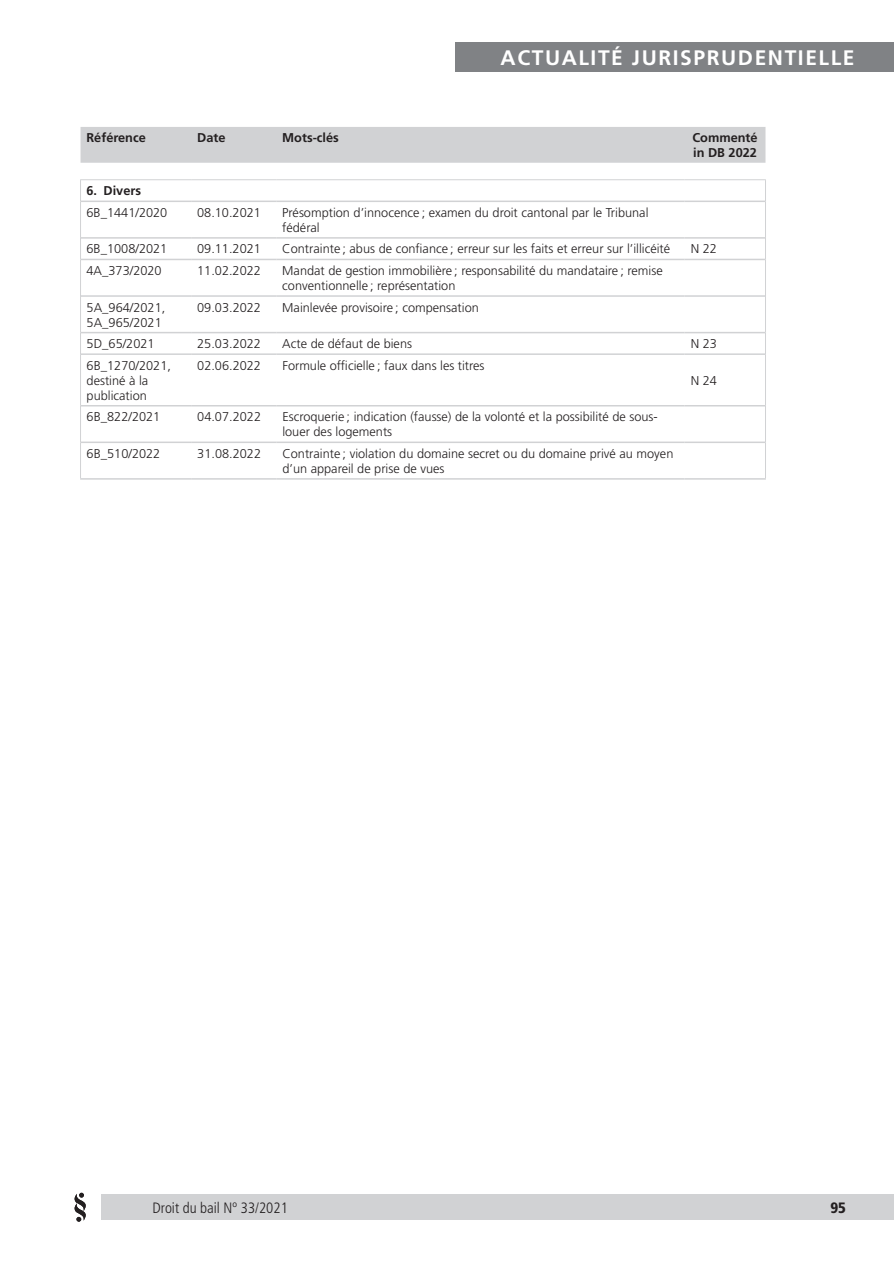
<style>
.page{position:relative;width:894px;height:1263px;background:#fff}
.page>*{position:absolute;margin:0;border:0;box-sizing:border-box;transform-origin:0 0}
.t1{font:700 21px "Frutiger LT Std";letter-spacing:.075em;color:#fff}
.t2{font:300 condensed 15px "Frutiger LT Std";color:#231f20}
.t3{font:900 condensed 15px "Frutiger LT Std";color:#231f20}
.t4{font:300 12.75px/15px "Frutiger LT Std";color:#231f20}
.t5{font:700 12.75px/14.2px "Frutiger LT Std";color:#231f20}
</style>
<div class="page">
<div style="left:454px;top:42px;width:439px;height:30px;background:#808285"></div>
<div style="left:101px;top:1194px;width:792px;height:26px;background:#d1d2d4"></div>
<svg style="left:75px;top:1192px;width:11px;height:29px"></svg>
<div style="left:80px;top:127px;width:685px;height:36px;background:#d1d2d4"></div>
<hr style="left:81px;top:201px;width:110px;height:1px;background:#d1d2d4">
<hr style="left:191px;top:201px;width:85px;height:1px;background:#d1d2d4">
<hr style="left:276px;top:201px;width:408px;height:1px;background:#d1d2d4">
<hr style="left:684px;top:201px;width:81px;height:1px;background:#d1d2d4">
<hr style="left:81px;top:237px;width:110px;height:2px;background:#d1d2d4">
<hr style="left:191px;top:237px;width:85px;height:2px;background:#d1d2d4">
<hr style="left:276px;top:237px;width:408px;height:2px;background:#d1d2d4">
<hr style="left:684px;top:237px;width:81px;height:2px;background:#d1d2d4">
<hr style="left:81px;top:259px;width:110px;height:1px;background:#d1d2d4">
<hr style="left:191px;top:259px;width:85px;height:1px;background:#d1d2d4">
<hr style="left:276px;top:259px;width:408px;height:1px;background:#d1d2d4">
<hr style="left:684px;top:259px;width:81px;height:1px;background:#d1d2d4">
<hr style="left:81px;top:295px;width:110px;height:2px;background:#d1d2d4">
<hr style="left:191px;top:295px;width:85px;height:2px;background:#d1d2d4">
<hr style="left:276px;top:295px;width:408px;height:2px;background:#d1d2d4">
<hr style="left:684px;top:295px;width:81px;height:2px;background:#d1d2d4">
<hr style="left:81px;top:332px;width:110px;height:1px;background:#d1d2d4">
<hr style="left:191px;top:332px;width:85px;height:1px;background:#d1d2d4">
<hr style="left:276px;top:332px;width:408px;height:1px;background:#d1d2d4">
<hr style="left:684px;top:332px;width:81px;height:1px;background:#d1d2d4">
<hr style="left:81px;top:353px;width:110px;height:2px;background:#d1d2d4">
<hr style="left:191px;top:353px;width:85px;height:2px;background:#d1d2d4">
<hr style="left:276px;top:353px;width:408px;height:2px;background:#d1d2d4">
<hr style="left:684px;top:353px;width:81px;height:2px;background:#d1d2d4">
<hr style="left:81px;top:405px;width:110px;height:1px;background:#d1d2d4">
<hr style="left:191px;top:405px;width:85px;height:1px;background:#d1d2d4">
<hr style="left:276px;top:405px;width:408px;height:1px;background:#d1d2d4">
<hr style="left:684px;top:405px;width:81px;height:1px;background:#d1d2d4">
<hr style="left:81px;top:441px;width:110px;height:2px;background:#d1d2d4">
<hr style="left:191px;top:441px;width:85px;height:2px;background:#d1d2d4">
<hr style="left:276px;top:441px;width:408px;height:2px;background:#d1d2d4">
<hr style="left:684px;top:441px;width:81px;height:2px;background:#d1d2d4">
<hr style="left:80px;top:478px;width:111px;height:2px;background:#d1d2d4">
<hr style="left:191px;top:478px;width:85px;height:2px;background:#d1d2d4">
<hr style="left:276px;top:478px;width:408px;height:2px;background:#d1d2d4">
<hr style="left:684px;top:478px;width:81px;height:2px;background:#d1d2d4">
<svg style="left:80px;top:180px;width:1px;height:21px"></svg>
<svg style="left:765px;top:180px;width:1px;height:21px"></svg>
<hr style="left:80px;top:201px;width:1px;height:37px;background:#d1d2d4">
<hr style="left:765px;top:201px;width:1px;height:37px;background:#d1d2d4">
<svg style="left:80px;top:238px;width:1px;height:21px"></svg>
<svg style="left:765px;top:238px;width:1px;height:21px"></svg>
<hr style="left:80px;top:259px;width:1px;height:37px;background:#d1d2d4">
<hr style="left:765px;top:259px;width:1px;height:37px;background:#d1d2d4">
<hr style="left:80px;top:296px;width:1px;height:37px;background:#d1d2d4">
<hr style="left:765px;top:296px;width:1px;height:37px;background:#d1d2d4">
<svg style="left:80px;top:333px;width:1px;height:21px"></svg>
<svg style="left:765px;top:333px;width:1px;height:21px"></svg>
<hr style="left:80px;top:354px;width:1px;height:52px;background:#d1d2d4">
<hr style="left:765px;top:354px;width:1px;height:52px;background:#d1d2d4">
<hr style="left:80px;top:406px;width:1px;height:36px;background:#d1d2d4">
<hr style="left:765px;top:406px;width:1px;height:36px;background:#d1d2d4">
<hr style="left:80px;top:442px;width:1px;height:36px;background:#d1d2d4">
<hr style="left:765px;top:442px;width:1px;height:36px;background:#d1d2d4">
<hr style="left:80px;top:179px;width:111px;height:1px;background:#d1d2d4">
<hr style="left:191px;top:179px;width:85px;height:1px;background:#d1d2d4">
<hr style="left:276px;top:179px;width:408px;height:1px;background:#d1d2d4">
<hr style="left:684px;top:179px;width:81px;height:1px;background:#d1d2d4">
<h1 class="t1" style="left:500px;top:45px;width:75px">ACTUALITÉ</h1>
<h1 class="t1" style="left:632px;top:45px;width:120px">JURISPRUDENTIELLE</h1>
<h1 class="t1" style="left:738px;top:45px;width:14px">EEL</h1>
<p class="t5" style="left:86px;top:131px;width:61px">RÉFÉRENCE</p>
<p class="t5" style="left:197px;top:131px;width:30px">DATE</p>
<p class="t5" style="left:282px;top:131px;width:58px">MOTS-CLÉS</p>
<p class="t5" style="left:692px;top:131px;width:67px">COMMENTÉ<br>IN DB 2022</p>
<p class="t5" style="left:86px;top:184px;width:56px">6. DIVERS</p>
<p class="t4" style="left:86px;top:205px;width:82px">6B_1441/2020</p>
<p class="t4" style="left:197px;top:205px;width:65px">08.10.2021</p>
<p class="t4" style="left:282px;top:205px;width:368px">Présomption d’innocence ; examen du droit cantonal par le Tribunal fédéral</p>
<p class="t4" style="left:86px;top:242px;width:82px">6B_1008/2021</p>
<p class="t4" style="left:197px;top:242px;width:65px">09.11.2021</p>
<p class="t4" style="left:282px;top:242px;width:389px">Contrainte ; abus de confiance ; erreur sur les faits et erreur sur l’illicéité</p>
<p class="t4" style="left:690px;top:242px;width:28px">N 22</p>
<p class="t4" style="left:87px;top:263px;width:77px">4A_373/2020</p>
<p class="t4" style="left:197px;top:263px;width:65px">11.02.2022</p>
<p class="t4" style="left:282px;top:263px;width:382px">Mandat de gestion immobilière ; responsabilité du mandataire ; remise conventionnelle ; représentation</p>
<p class="t4" style="left:87px;top:300px;width:80px">5A_964/2021,<br>5A_965/2021</p>
<p class="t4" style="left:197px;top:300px;width:65px">09.03.2022</p>
<p class="t4" style="left:282px;top:300px;width:198px">Mainlevée provisoire ; compensation</p>
<p class="t4" style="left:87px;top:336px;width:70px">5D_65/2021</p>
<p class="t4" style="left:197px;top:336px;width:65px">25.03.2022</p>
<p class="t4" style="left:282px;top:336px;width:131px">Acte de défaut de biens</p>
<p class="t4" style="left:690px;top:336px;width:28px">N 23</p>
<p class="t4" style="left:87px;top:358px;width:86px">6B_1270/2021, destiné à la publication</p>
<p class="t4" style="left:197px;top:358px;width:65px">02.06.2022</p>
<p class="t4" style="left:282px;top:358px;width:204px">Formule officielle ; faux dans les titres</p>
<p class="t4" style="left:690px;top:373px;width:28px">N 24</p>
<p class="t4" style="left:87px;top:409px;width:75px">6B_822/2021</p>
<p class="t4" style="left:197px;top:409px;width:65px">04.07.2022</p>
<p class="t4" style="left:282px;top:409px;width:376px">Escroquerie ; indication (fausse) de la volonté et la possibilité de sous&shy;louer des logements</p>
<p class="t4" style="left:87px;top:446px;width:75px">6B_510/2022</p>
<p class="t4" style="left:197px;top:446px;width:65px">31.08.2022</p>
<p class="t4" style="left:282px;top:446px;width:392px">Contrainte ; violation du domaine secret ou du domaine privé au moyen d’un appareil de prise de vues</p>
<p class="t2" style="left:248px;top:1198px;width:9px">4</p>
<p class="t2" style="left:281px;top:1198px;width:9px">2</p>
<p class="t2" style="left:152px;top:1199px;width:137px">Droit du bail Nº 33/2021</p>
<p class="t3" style="left:830px;top:1199px;width:17px">95</p>
</div>
